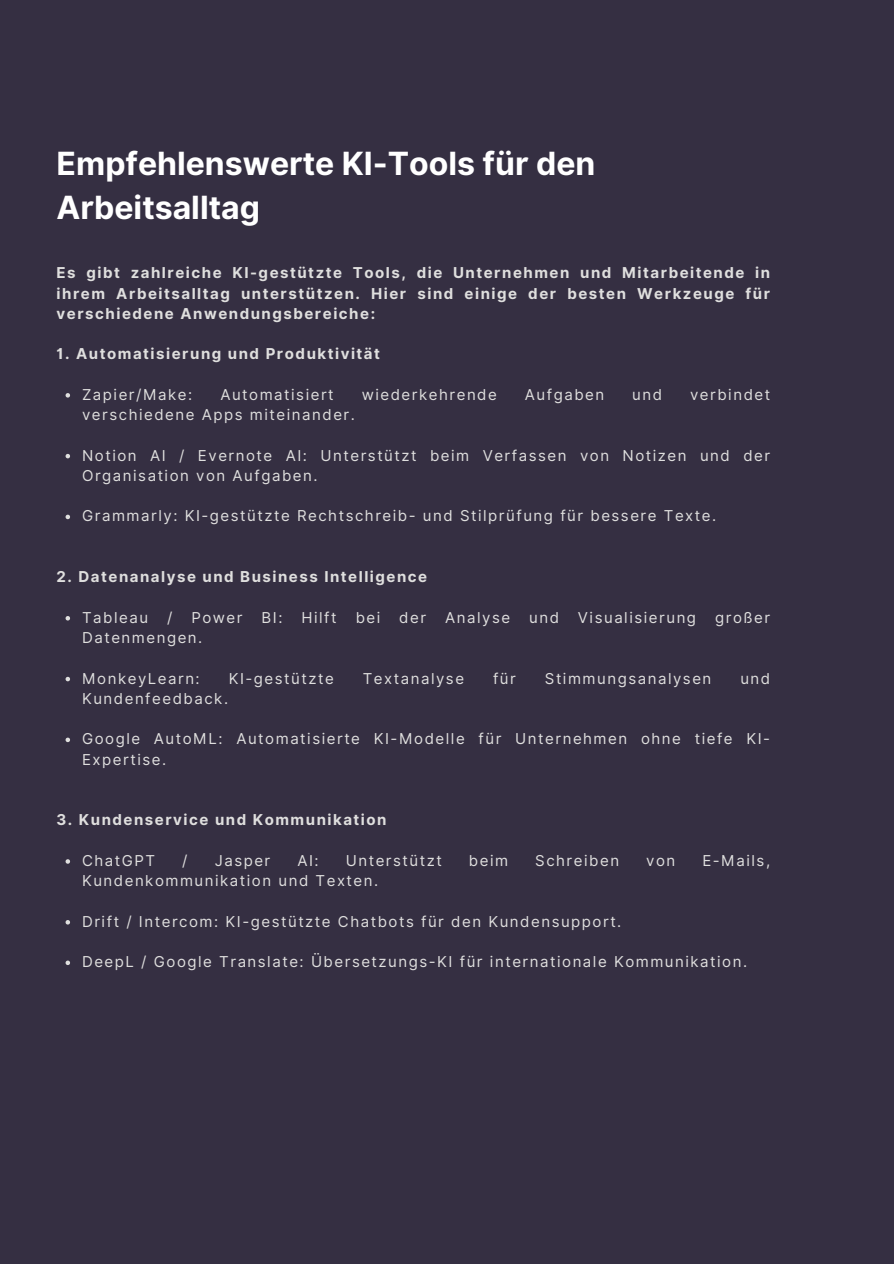
<style>
.page{position:relative;width:894px;height:1264px;background:#fff}
.page>*{position:absolute;margin:0;border:0;box-sizing:border-box;transform-origin:0 0}
.t1{font:700 31.95px/44px "Inter";color:#fff}
.t2{font:15px/20.2px "Inter";letter-spacing:.1em;color:#dfdfde}
.t3{font:700 15px/20.2px "Inter";letter-spacing:.1em;color:#dfdfde;text-align:justify}
</style>
<div class="page">
<div style="left:0;top:0;width:893px;height:1263px;background:#352f42"></div>
<svg style="left:66px;top:393px;width:4px;height:4px"></svg>
<svg style="left:66px;top:454px;width:4px;height:4px"></svg>
<svg style="left:66px;top:514px;width:4px;height:5px"></svg>
<svg style="left:66px;top:616px;width:4px;height:4px"></svg>
<svg style="left:66px;top:676px;width:4px;height:5px"></svg>
<svg style="left:66px;top:737px;width:4px;height:5px"></svg>
<svg style="left:66px;top:859px;width:4px;height:4px"></svg>
<svg style="left:66px;top:920px;width:4px;height:4px"></svg>
<svg style="left:66px;top:960px;width:4px;height:5px"></svg>
<h1 class="t1" style="left:57px;top:142px;width:540px">Empfehlenswerte KI-Tools für den<br>Arbeitsalltag</h1>
<h2 class="t3" style="left:57px;top:263px;width:715px">Es gibt zahlreiche KI-gestützte Tools, die Unternehmen und Mitarbeitende in ihrem Arbeitsalltag unterstützen. Hier sind einige der besten Werkzeuge für verschiedene Anwendungsbereiche:</h2>
<h2 class="t3" style="left:57px;top:344px;width:325px">1. Automatisierung und Produktivität</h2>
<p class="t2" style="left:82px;top:384px;width:112px">Zapier/Make:</p>
<p class="t2" style="left:220px;top:384px;width:115px">Automatisiert</p>
<p class="t2" style="left:361px;top:384px;width:137px">wiederkehrende</p>
<p class="t2" style="left:524px;top:384px;width:81px">Aufgaben</p>
<p class="t2" style="left:632px;top:384px;width:31px">und</p>
<p class="t2" style="left:689px;top:384px;width:82px">verbindet</p>
<p class="t2" style="left:82px;top:404px;width:274px">verschiedene Apps miteinander.</p>
<p class="t2" style="left:82px;top:445px;width:689px">Notion AI / Evernote AI: Unterstützt beim Verfassen von Notizen und der<br>Organisation von Aufgaben.</p>
<p class="t2" style="left:82px;top:506px;width:635px">Grammarly: KI-gestützte Rechtschreib- und Stilprüfung für bessere Texte.</p>
<h2 class="t3" style="left:57px;top:566px;width:372px">2. Datenanalyse und Business Intelligence</h2>
<p class="t2" style="left:82px;top:607px;width:67px">Tableau</p>
<p class="t2" style="left:167px;top:607px;width:7px">/</p>
<p class="t2" style="left:191px;top:607px;width:53px">Power</p>
<p class="t2" style="left:261px;top:607px;width:22px">BI:</p>
<p class="t2" style="left:301px;top:607px;width:37px">Hilft</p>
<p class="t2" style="left:355px;top:607px;width:26px">bei</p>
<p class="t2" style="left:399px;top:607px;width:28px">der</p>
<p class="t2" style="left:445px;top:607px;width:66px">Analyse</p>
<p class="t2" style="left:529px;top:607px;width:31px">und</p>
<p class="t2" style="left:578px;top:607px;width:120px">Visualisierung</p>
<p class="t2" style="left:715px;top:607px;width:57px">großer</p>
<p class="t2" style="left:82px;top:627px;width:122px">Datenmengen.</p>
<p class="t2" style="left:82px;top:668px;width:119px">MonkeyLearn:</p>
<p class="t2" style="left:229px;top:668px;width:106px">KI-gestützte</p>
<p class="t2" style="left:362px;top:668px;width:103px">Textanalyse</p>
<p class="t2" style="left:493px;top:668px;width:24px">für</p>
<p class="t2" style="left:544px;top:668px;width:168px">Stimmungsanalysen</p>
<p class="t2" style="left:740px;top:668px;width:31px">und</p>
<p class="t2" style="left:82px;top:688px;width:147px">Kundenfeedback.</p>
<p class="t2" style="left:82px;top:728px;width:689px">Google AutoML: Automatisierte KI-Modelle für Unternehmen ohne tiefe KI-<br>Expertise.</p>
<h2 class="t3" style="left:57px;top:809px;width:331px">3. Kundenservice und Kommunikation</h2>
<p class="t2" style="left:82px;top:850px;width:75px">ChatGPT</p>
<p class="t2" style="left:182px;top:850px;width:7px">/</p>
<p class="t2" style="left:215px;top:850px;width:57px">Jasper</p>
<p class="t2" style="left:297px;top:850px;width:23px">AI:</p>
<p class="t2" style="left:346px;top:850px;width:98px">Unterstützt</p>
<p class="t2" style="left:469px;top:850px;width:41px">beim</p>
<p class="t2" style="left:535px;top:850px;width:85px">Schreiben</p>
<p class="t2" style="left:646px;top:850px;width:31px">von</p>
<p class="t2" style="left:702px;top:850px;width:69px">E-Mails,</p>
<p class="t2" style="left:82px;top:870px;width:297px">Kundenkommunikation und Texten.</p>
<p class="t2" style="left:82px;top:911px;width:540px">Drift / Intercom: KI-gestützte Chatbots für den Kundensupport.</p>
<p class="t2" style="left:82px;top:951px;width:666px">DeepL / Google Translate: Übersetzungs-KI für internationale Kommunikation.</p>
</div>
